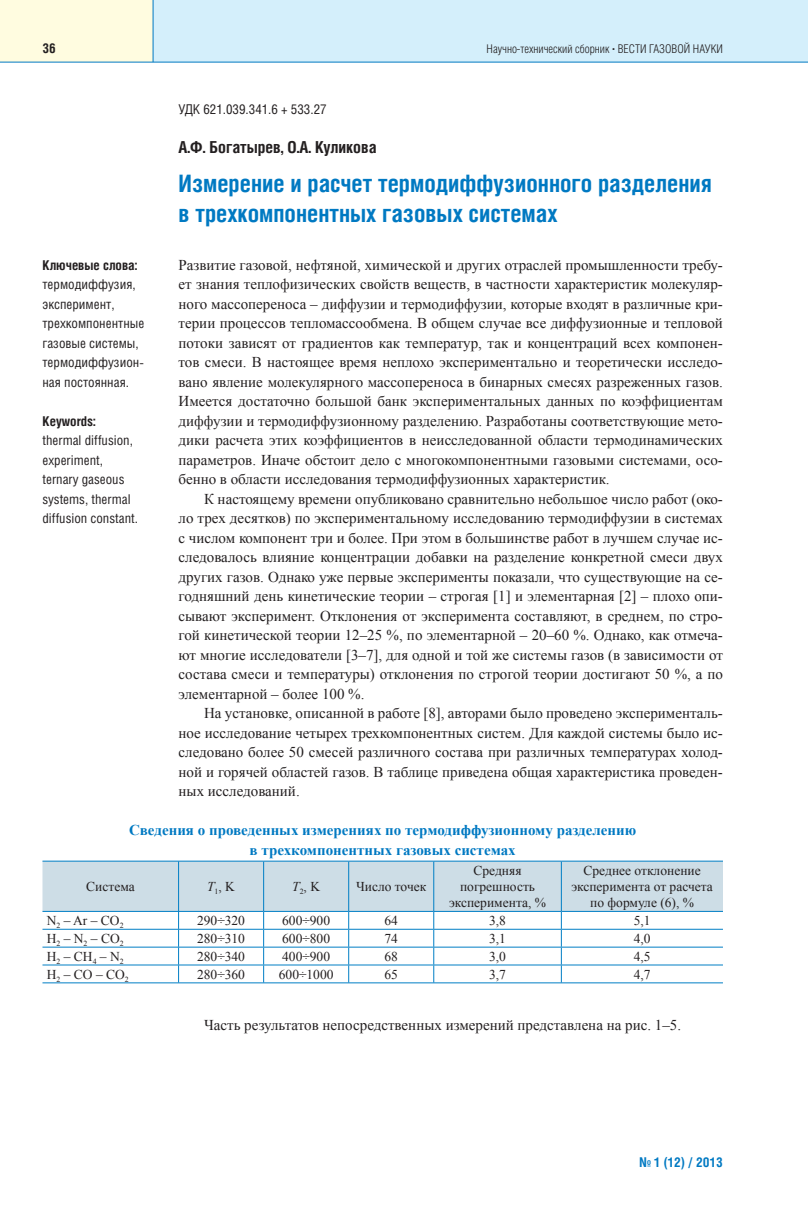
<style>
.page{position:relative;width:808px;height:1212px;background:#fff}
.page>*{position:absolute;margin:0;border:0;box-sizing:border-box;transform-origin:0 0}
.t1{font:700 24px/30px "Helios Cond";color:#0079c2}
.t2{font:700 16.5px "Helios Cond";color:#231f20}
.t3{font:15px/19.5px "Times New Roman";color:#231f20;text-align:justify}
.t4{font:700 15px/19.5px "Times New Roman";color:#0079c2;text-align:center}
.t5{font:13.5px/16.2px "Times New Roman";color:#231f20;text-align:center}
.t6{font:13.5px/19.5px "Helios Cond";color:#231f20}
.t7{font:700 13.5px "Helios Cond";color:#231f20}
.t8{font:700 13.5px "Helios Cond";color:#0079c2}
.t9{font:300 12px "Helios Cond";color:#231f20}
.s1{font-family:"Times New Roman";font-weight:700}
.s2{font-style:italic}
</style>
<div class="page">
<div style="left:140px;top:0;width:668px;height:62px;background:#d4effb"></div>
<div style="left:0;top:0;width:153px;height:62px;background:#fffce0"></div>
<hr style="left:0;top:62px;width:808px;height:1px;background:#0079c2">
<hr style="left:153px;top:0;width:1px;height:62px;background:#0079c2">
<svg style="left:42px;top:861px;width:681px;height:121px"></svg>
<hr style="left:42px;top:982px;width:681px;height:1px;background:#007ec5">
<p class="t7" style="left:42px;top:44px;width:15px">36</p>
<p class="t9" style="left:487px;top:45px;width:238px">Научно-технический сборник <span class="s1">·</span> ВЕСТИ ГАЗОВОЙ НАУКИ</p>
<p class="t7" style="left:42px;top:260px;width:96px">Ключевые слова:</p>
<p class="t6" style="left:42px;top:276px;width:103px">термодиффузия, эксперимент, трехкомпонентные газовые системы, термодиффу зион&shy;ная постоянная.</p>
<p class="t7" style="left:42px;top:416px;width:55px">Keywords:</p>
<p class="t6" style="left:42px;top:432px;width:97px">thermal diffusion, experiment, ternary gaseous systems, thermal diffusion constant.</p>
<p class="t6" style="left:179px;top:100px;width:150px">УДК 621.039.341.6 + 533.27</p>
<p class="t2" style="left:179px;top:141px;width:199px">А.Ф. Богатырев, О.А. Куликова</p>
<h1 class="t1" style="left:179px;top:170px;width:535px">Измерение и расчет термодиффузионного разделения в трехкомпонентных газовых системах</h1>
<p class="t3" style="left:179px;top:255px;width:546px">Развитие газовой, нефтяной, химической и других отраслей промышленности требу&shy;ет знания теплофизических свойств веществ, в частности характеристик молекуляр&shy;ного массопереноса – диффузии и термодиффузии, которые входят в различные кри&shy;терии процессов тепломассообмена. В общем случае все диффузионные и тепловой потоки зависят от градиентов как температур, так и концентраций всех компонен&shy;тов смеси. В настоящее время неплохо экспериментально и теоретически исследо&shy;вано явление молекулярного массопереноса в бинарных смесях разреженных газов.<br>Имеется достаточно большой банк экспериментальных данных по коэффициентам диффузии и термодиффузионному разделению. Разработаны соответствующие мето&shy;дики расчета этих коэффициентов в неисследованной области термодинамических параметров. Иначе обстоит дело с многокомпонентными газовыми системами, осо&shy;бенно в области исследования термодиффузионных характеристик.</p>
<p class="t3" style="left:179px;top:489px;width:546px;text-indent:26px">К настоящему времени опубликовано сравнительно небольшое число работ (око&shy;ло трех десятков) по экспериментальному исследованию термодиффузии в системах с числом компонент три и более. При этом в большинстве работ в лучшем случае ис&shy;следовалось влияние концентрации добавки на разделение конкретной смеси двух других газов. Однако уже первые эксперименты показали, что существующие на се&shy;годняшний день кинетические теории – строгая [1] и элементарная [2] – плохо опи&shy;сывают эксперимент. Отклонения от эксперимента составляют, в среднем, по стро&shy;гой кинетической теории 12–25 %, по элементарной – 20–60 %. Однако, как отмеча&shy;ют многие исследователи [3–7], для одной и той же системы газов (в зависимости от состава смеси и температуры) отклонения по строгой теории достигают 50 %, а по элементарной – более 100 %.</p>
<p class="t3" style="left:179px;top:703px;width:546px;text-indent:26px">На установке, описанной в работе [8], авторами было проведено эксперименталь&shy;ное исследование четырех трехкомпонентных систем. Для каждой системы было ис&shy;следовано более 50 смесей различного состава при различных температурах холод&shy;ной и горячей областей газов. В таблице приведена общая характеристика проведен&shy;ных исследований.</p>
<p class="t4" style="left:129px;top:820px;width:509px">Сведения о проведенных измерениях по термодиффузионному разделению в трехкомпонентных газовых системах</p>
<p class="t5" style="left:86px;top:878px;width:50px">Система</p>
<p class="t5" style="left:207px;top:878px;width:29px"><span class="s2">Т</span><sub>1</sub>, K</p>
<p class="t5" style="left:292px;top:878px;width:29px"><span class="s2">Т</span><sub>2</sub>, K</p>
<p class="t5" style="left:356px;top:878px;width:72px">Число точек</p>
<p class="t5" style="left:449px;top:862px;width:99px">Средняя погрешность эксперимента, %</p>
<p class="t5" style="left:571px;top:862px;width:143px">Среднее отклонение эксперимента от расчета по формуле (6), %</p>
<p class="t5" style="left:47px;top:912px;width:78px">N<sub>2</sub> – Ar – CO<sub>2</sub></p>
<p class="t5" style="left:197px;top:912px;width:49px">290÷320</p>
<p class="t5" style="left:282px;top:912px;width:49px">600÷900</p>
<p class="t5" style="left:384px;top:912px;width:15px">64</p>
<p class="t5" style="left:489px;top:912px;width:18px">3,8</p>
<p class="t5" style="left:634px;top:912px;width:18px">5,1</p>
<p class="t5" style="left:47px;top:930px;width:78px">H<sub>2</sub> – N<sub>2</sub> – CO<sub>2</sub></p>
<p class="t5" style="left:197px;top:930px;width:49px">280÷310</p>
<p class="t5" style="left:282px;top:930px;width:49px">600÷800</p>
<p class="t5" style="left:384px;top:930px;width:15px">74</p>
<p class="t5" style="left:489px;top:930px;width:18px">3,1</p>
<p class="t5" style="left:634px;top:930px;width:18px">4,0</p>
<p class="t5" style="left:47px;top:948px;width:78px">H<sub>2</sub> – CH<sub>4</sub> – N<sub>2</sub></p>
<p class="t5" style="left:197px;top:948px;width:49px">280÷340</p>
<p class="t5" style="left:282px;top:948px;width:49px">400÷900</p>
<p class="t5" style="left:384px;top:948px;width:15px">68</p>
<p class="t5" style="left:489px;top:948px;width:18px">3,0</p>
<p class="t5" style="left:634px;top:948px;width:18px">4,5</p>
<p class="t5" style="left:47px;top:966px;width:84px">H<sub>2</sub> – CO – CO<sub>2</sub></p>
<p class="t5" style="left:197px;top:966px;width:49px">280÷360</p>
<p class="t5" style="left:279px;top:966px;width:56px">600÷1000</p>
<p class="t5" style="left:384px;top:966px;width:15px">65</p>
<p class="t5" style="left:489px;top:966px;width:18px">3,7</p>
<p class="t5" style="left:634px;top:966px;width:18px">4,7</p>
<p class="t3" style="left:204px;top:1015px;width:478px">Часть результатов непосредственных измерений представлена на рис. 1–5.</p>
<p class="t8" style="left:639px;top:1158px;width:85px">№ 1 (12) / 2013</p>
</div>
